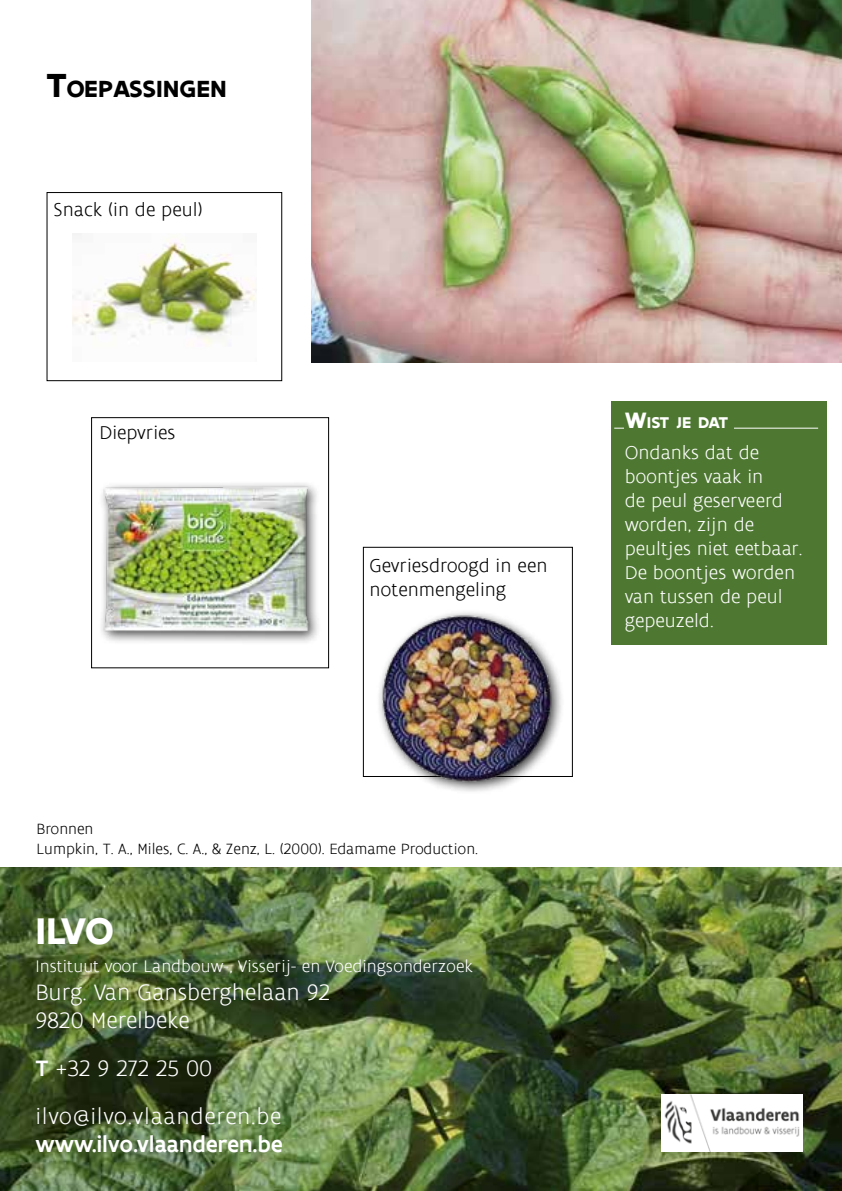
<style>
.page{position:relative;width:842px;height:1191px;background:#fff}
.page>*{position:absolute;margin:0;border:0;box-sizing:border-box;transform-origin:0 0}
.t1{font:700 40px "Flanders Art Sans";color:#fff}
.t2{font:700 25.2px "Flanders Art Sans";color:#000}
.t3{font:300 24px/28px "Flanders Art Sans";color:#fff}
.t4{font:300 24px/48px "Flanders Art Sans";letter-spacing:.03em;color:#fff}
.t5{font:500 24px "Flanders Art Sans";color:#fff}
.t6{font:300 20px/24px "Flanders Art Sans";color:#fff}
.t7{font:300 20px/24px "Flanders Art Sans";color:#000}
.t8{font:300 18px "Flanders Art Sans";color:#fff}
.t9{font:700 16.8px "Flanders Art Sans";letter-spacing:-.03em;color:#fff}
.t10{font:300 16px/19.2px "Flanders Art Sans";color:#000}
.s1{font-size:36px}
.s2{font-weight:500}
.s3{font-size:24px}
</style>
<div class="page">
<img style="left:0;top:867px;width:842px;height:324px">
<div style="left:47px;top:192px;width:235px;height:189px;border:1px solid #000"></div>
<div style="left:363px;top:547px;width:210px;height:229px;border:1px solid #000"></div>
<img style="left:311px;top:0;width:531px;height:363px">
<div style="left:611px;top:402px;width:215px;height:243px;background:#4e7831"></div>
<hr style="left:614px;top:428px;width:204px;height:1px;background:#fff">
<div style="left:625px;top:410px;width:109px;height:28px;background:#4e7831"></div>
<img style="left:369px;top:606px;width:204px;height:186px">
<img style="left:91px;top:444px;width:231px;height:225px">
<img style="left:73px;top:233px;width:183px;height:113px">
<img style="left:661px;top:1094px;width:141px;height:57px">
<p class="t2" style="left:47px;top:73px;width:182px"><span class="s1">T</span>OEPASSINGEN</p>
<p class="t7" style="left:54px;top:198px;width:151px">Snack (in de peul)</p>
<p class="t7" style="left:99px;top:421px;width:78px">Diepvries</p>
<p class="t7" style="left:369px;top:554px;width:180px">Gevriesdroogd in een notenmengeling</p>
<p class="t10" style="left:37px;top:820px;width:443px">Bronnen<br>Lumpkin, T. A., Miles, C. A., &amp; Zenz, L. (2000). Edamame Production.</p>
<h1 class="t1" style="left:35px;top:905px;width:80px">ILVO</h1>
<p class="t8" style="left:35px;top:955px;width:439px">Instituut voor Landbouw-, Visserij- en Voedingsonderzoek</p>
<p class="t3" style="left:35px;top:978px;width:296px">Burg. Van Gansberghelaan 92<br>9820 Merelbeke</p>
<p class="t4" style="left:35px;top:1044px;width:247px"><span class="s2">T</span> +32 9 272 25 00 ilvo@ilvo.vlaanderen.be</p>
<p class="t5" style="left:35px;top:1129px;width:249px">www.ilvo.vlaanderen.be</p>
<p class="t9" style="left:625px;top:412px;width:105px"><span class="s3">W</span>IST JE DAT</p>
<p class="t6" style="left:625px;top:441px;width:179px">Ondanks dat de boontjes vaak in<br>de peul geserveerd worden, zijn de peultjes niet eetbaar.<br>De boontjes worden van tussen de peul gepeuzeld.</p>
</div>
